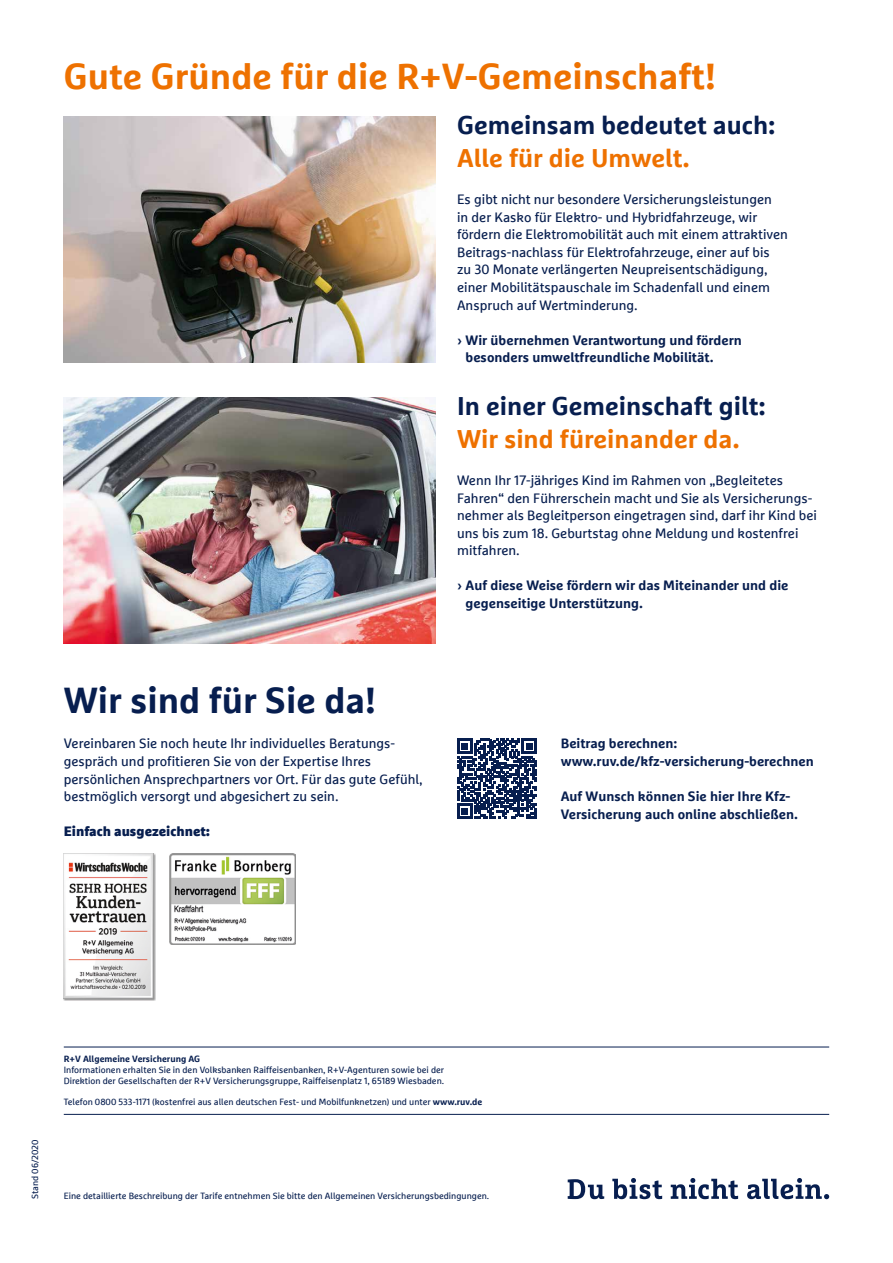
<style>
.page{position:relative;width:893px;height:1263px;background:#fff}
.page>*{position:absolute;margin:0;border:0;box-sizing:border-box;transform-origin:0 0}
.t1{font:700 36px "Marselisfor Ru V";color:#ee7100}
.t2{font:700 36px "Marselisfor Ru V";color:#071e4f}
.t3{font:700 25.5px "Marselisfor Ru V";color:#071e4f}
.t4{font:700 25.5px "Marselisfor Ru V";color:#ee7100}
.t5{font:13.5px/17.5px "Marselisfor Ru V";color:#071e4f}
.t6{font:700 13.5px/17.5px "Marselisfor Ru V";color:#071e4f}
.t7{font:900 13.5px "Marselisfor Ru V";color:#071e4f}
.t8{font:9px/10.8px "Marselisfor Ru V";color:#071e4f}
.t9{font:700 9px "Marselisfor Ru V";color:#071e4f}
.s1{font-weight:700}
</style>
<div class="page">
<img style="left:64px;top:116px;width:372px;height:246px">
<img style="left:64px;top:397px;width:372px;height:246px">
<svg style="left:457px;top:739px;width:80px;height:79px"></svg>
<img style="left:64px;top:854px;width:92px;height:146px">
<img style="left:169px;top:854px;width:126px;height:91px">
<hr style="left:64px;top:1114px;width:765px;height:1px;background:#071e4f">
<hr style="left:64px;top:1047px;width:765px;height:1px;background:#071e4f">
<svg style="left:568px;top:1179px;width:36px;height:20px"></svg>
<svg style="left:612px;top:1178px;width:50px;height:21px"></svg>
<svg style="left:671px;top:1178px;width:67px;height:21px"></svg>
<svg style="left:747px;top:1178px;width:82px;height:21px"></svg>
<h1 class="t1" style="left:64px;top:54px;width:653px">Gute Gründe für die R+V-Gemeinschaft!</h1>
<h2 class="t3" style="left:457px;top:109px;width:320px">Gemeinsam bedeutet auch:</h2>
<h2 class="t4" style="left:457px;top:143px;width:234px">Alle für die Umwelt.</h2>
<p class="t5" style="left:457px;top:190px;width:332px">Es gibt nicht nur besondere Versicherungsleistungen<br>in der Kasko für Elektro- und Hybridfahrzeuge, wir fördern die Elektromobilität auch mit einem attraktiven Beitrags-nachlass für Elektrofahrzeuge, einer auf bis<br>zu 30 Monate verlängerten Neupreisentschädigung, einer Mobilitätspauschale im Schadenfall und einem Anspruch auf Wertminderung.</p>
<p class="t6" style="left:466px;top:331px;width:278px;text-indent:-9px">› Wir übernehmen Verantwortung und fördern besonders umweltfreundliche Mobilität.</p>
<h2 class="t3" style="left:457px;top:390px;width:310px">In einer Gemeinschaft gilt:</h2>
<h2 class="t4" style="left:457px;top:423px;width:284px">Wir sind füreinander da.</h2>
<h1 class="t2" style="left:64px;top:678px;width:314px">Wir sind für Sie da!</h1>
<p class="t5" style="left:64px;top:735px;width:360px">Vereinbaren Sie noch heute Ihr individuelles Beratungs&shy;gespräch und profitieren Sie von der Expertise Ihres persönlichen Ansprechpartners vor Ort. Für das gute Gefühl, bestmöglich versorgt und abgesichert zu sein.</p>
<p class="t7" style="left:64px;top:823px;width:148px">Einfach ausgezeichnet:</p>
<p class="t5" style="left:457px;top:471px;width:361px">Wenn Ihr 17-jähriges Kind im Rahmen von „Begleitetes Fahren“ den Führerschein macht und Sie als Versicherungs&shy;nehmer als Begleitperson eingetragen sind, darf ihr Kind bei uns bis zum 18. Geburtstag ohne Meldung und kostenfrei mitfahren.</p>
<p class="t6" style="left:466px;top:577px;width:324px;text-indent:-9px">› Auf diese Weise fördern wir das Miteinander und die gegenseitige Unterstützung.</p>
<p class="t6" style="left:561px;top:735px;width:255px">Beitrag berechnen: www.ruv.de/kfz-versicherung-berechnen</p>
<p class="t6" style="left:561px;top:787px;width:239px">Auf Wunsch können Sie hier Ihre Kfz-<br>Versicherung auch online abschließen.</p>
<p class="t8" style="left:29px;top:1199px;width:61px;rotate:-90deg">Stand 06/2020</p>
<p class="t9" style="left:64px;top:1053px;width:138px">R+V Allgemeine Versicherung AG</p>
<p class="t8" style="left:64px;top:1064px;width:382px">Informationen erhalten Sie in den Volksbanken Raiffeisenbanken, R+V-Agenturen sowie bei der<br>Direktion der Gesellschaften der R+V Versicherungsgruppe, Raiffeisenplatz 1, 65189 Wiesbaden.</p>
<p class="t8" style="left:64px;top:1097px;width:420px">Telefon 0800 533-1171 (kostenfrei aus allen deutschen Fest- und Mobilfunknetzen) und unter <span class="s1">www.ruv.de</span></p>
<p class="t8" style="left:64px;top:1190px;width:427px">Eine detaillierte Beschreibung der Tarife entnehmen Sie bitte den Allgemeinen Versicherungsbedingungen.</p>
</div>
